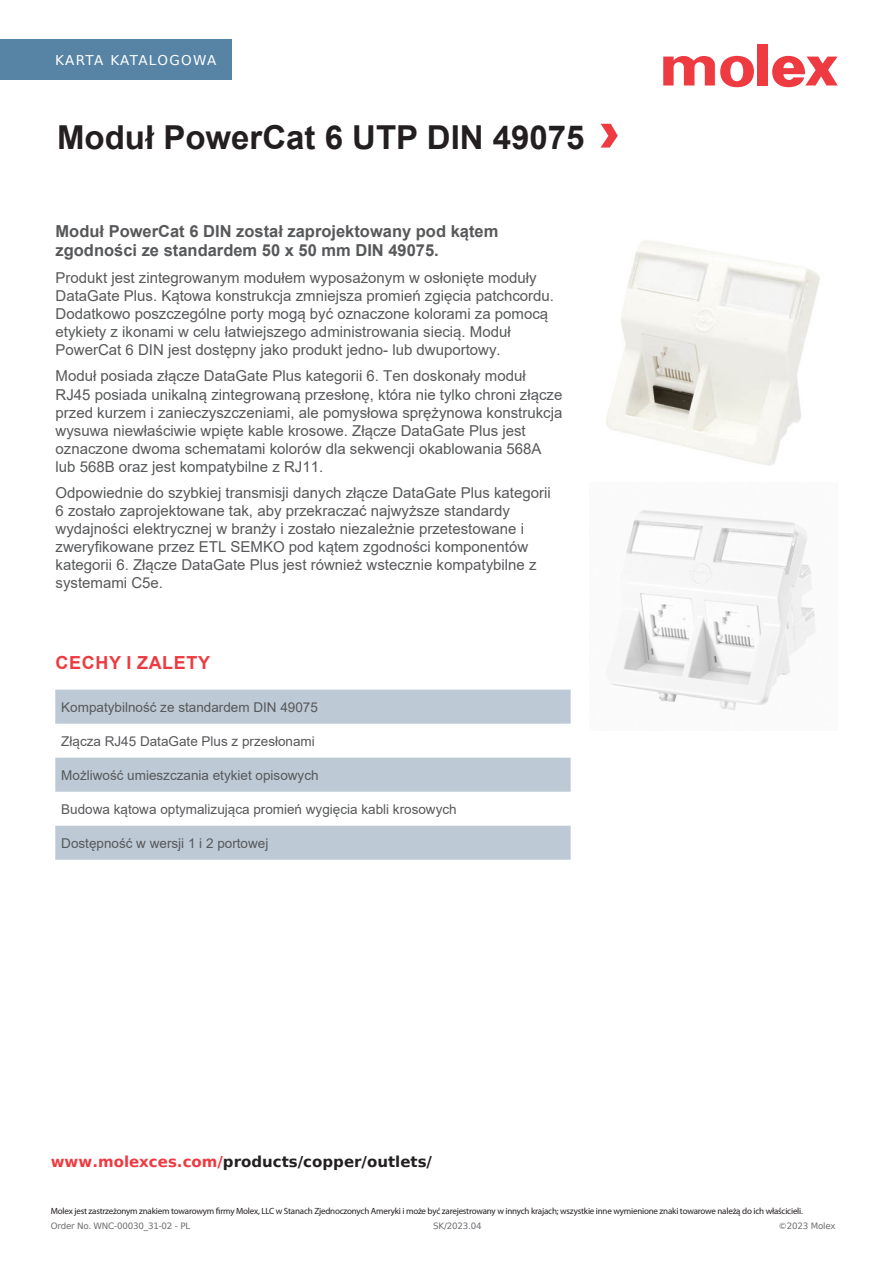
<style>
.page{position:relative;width:893px;height:1263px;background:#fff}
.page>*{position:absolute;margin:0;border:0;box-sizing:border-box;transform-origin:0 0}
.Datasheet_Header{font:700 33px "Arial";color:#231f20}
.Section_Header_Red{font:700 18px "Arial";letter-spacing:.035em;color:#ee3a41}
.Emphasis_Paragraph_1{font:700 16.5px/19.5px "Arial";color:#57585a}
.Body_Text_80_Black{font:15px/18px "Arial";color:#57585a}
.Weblink__red_black{font:700 15px "Bitstream Vera Sans";color:#231f20}
.Specifications_Body{font:13.5px "Arial";color:#57585a}
.Literature_Tab{font:13.5px "Bitstream Vera Sans";letter-spacing:.08em;color:#fff}
.A4_Footer{font:9px "Myriad Pro";letter-spacing:-.025em;color:#231f20}
.A4_Footer-2{font:8.7px "Bitstream Vera Sans";letter-spacing:-.02em;color:#6c6d70}
.s1{color:#ee3a41}
</style>
<div class="page">
<div style="left:0;top:39px;width:231px;height:41px;background:#5784a4"></div>
<div style="left:757px;top:44px;width:11px;height:41px;background:#ee3a41"></div>
<svg style="left:663px;top:55px;width:91px;height:32px"></svg>
<svg style="left:772px;top:56px;width:66px;height:31px"></svg>
<svg style="left:55px;top:690px;width:516px;height:170px;fill:#bdc9d4"></svg>
<img style="left:606px;top:240px;width:214px;height:226px">
<img style="left:605px;top:510px;width:211px;height:200px">
<svg style="left:600px;top:124px;width:18px;height:24px"></svg>
<p class="Literature_Tab" style="left:55px;top:53px;width:163px">KARTA KATALOGOWA</p>
<p class="Datasheet_Header" style="left:57px;top:114px;width:529px">Moduł PowerCat 6 UTP DIN 49075</p>
<p class="Emphasis_Paragraph_1" style="left:56px;top:222px;width:444px">Moduł PowerCat 6 DIN został zaprojektowany pod kątem zgodności ze standardem 50 x 50 mm DIN 49075.</p>
<p class="Body_Text_80_Black" style="left:56px;top:269px;width:500px">Produkt jest zintegrowanym modułem wyposażonym w osłonięte moduły DataGate Plus. Kątowa konstrukcja zmniejsza promień zgięcia patchcordu.<br>Dodatkowo poszczególne porty mogą być oznaczone kolorami za pomocą etykiety z ikonami w celu łatwiejszego administrowania siecią. Moduł PowerCat 6 DIN jest dostępny jako produkt jedno- lub dwuportowy.</p>
<p class="Body_Text_80_Black" style="left:56px;top:367px;width:508px">Moduł posiada złącze DataGate Plus kategorii 6. Ten doskonały moduł RJ45 posiada unikalną zintegrowaną przesłonę, która nie tylko chroni złącze przed kurzem i zanieczyszczeniami, ale pomysłowa sprężynowa konstrukcja wysuwa niewłaściwie wpięte kable krosowe. Złącze DataGate Plus jest oznaczone dwoma schematami kolorów dla sekwencji okablowania 568A lub 568B oraz jest kompatybilne z RJ11.</p>
<p class="Body_Text_80_Black" style="left:56px;top:484px;width:497px">Odpowiednie do szybkiej transmisji danych złącze DataGate Plus kategorii 6 zostało zaprojektowane tak, aby przekraczać najwyższe standardy wydajności elektrycznej w branży i zostało niezależnie przetestowane i zweryfikowane przez ETL SEMKO pod kątem zgodności komponentów kategorii 6. Złącze DataGate Plus jest również wstecznie kompatybilne z systemami C5e.</p>
<p class="Section_Header_Red" style="left:56px;top:650px;width:156px">CECHY I ZALETY</p>
<p class="Specifications_Body" style="left:61px;top:697px;width:258px">Kompatybilność ze standardem DIN 49075</p>
<p class="Specifications_Body" style="left:61px;top:731px;width:255px">Złącza RJ45 DataGate Plus z przesłonami</p>
<p class="Specifications_Body" style="left:61px;top:765px;width:259px">Możliwość umieszczania etykiet opisowych</p>
<p class="Specifications_Body" style="left:61px;top:799px;width:397px">Budowa kątowa optymalizująca promień wygięcia kabli krosowych</p>
<p class="Specifications_Body" style="left:61px;top:833px;width:209px">Dostępność w wersji 1 i 2 portowej</p>
<p class="Weblink__red_black" style="left:51px;top:1153px;width:383px"><span class="s1">www.molexces.com/</span>products/copper/outlets/</p>
<p class="A4_Footer" style="left:51px;top:1206px;width:754px">Molex jest zastrzeżonym znakiem towarowym firmy Molex, LLC w Stanach Zjednoczonych Ameryki i może być zarejestrowany w innych krajach; wszystkie inne wymienione znaki towarowe należą do ich właścicieli.</p>
<p class="A4_Footer-2" style="left:51px;top:1221px;width:141px">Order No. WNC-00030_31-02 - PL</p>
<p class="A4_Footer-2" style="left:433px;top:1221px;width:50px">SK/2023.04</p>
<p class="A4_Footer-2" style="left:778px;top:1221px;width:59px">©2023 Molex</p>
</div>
